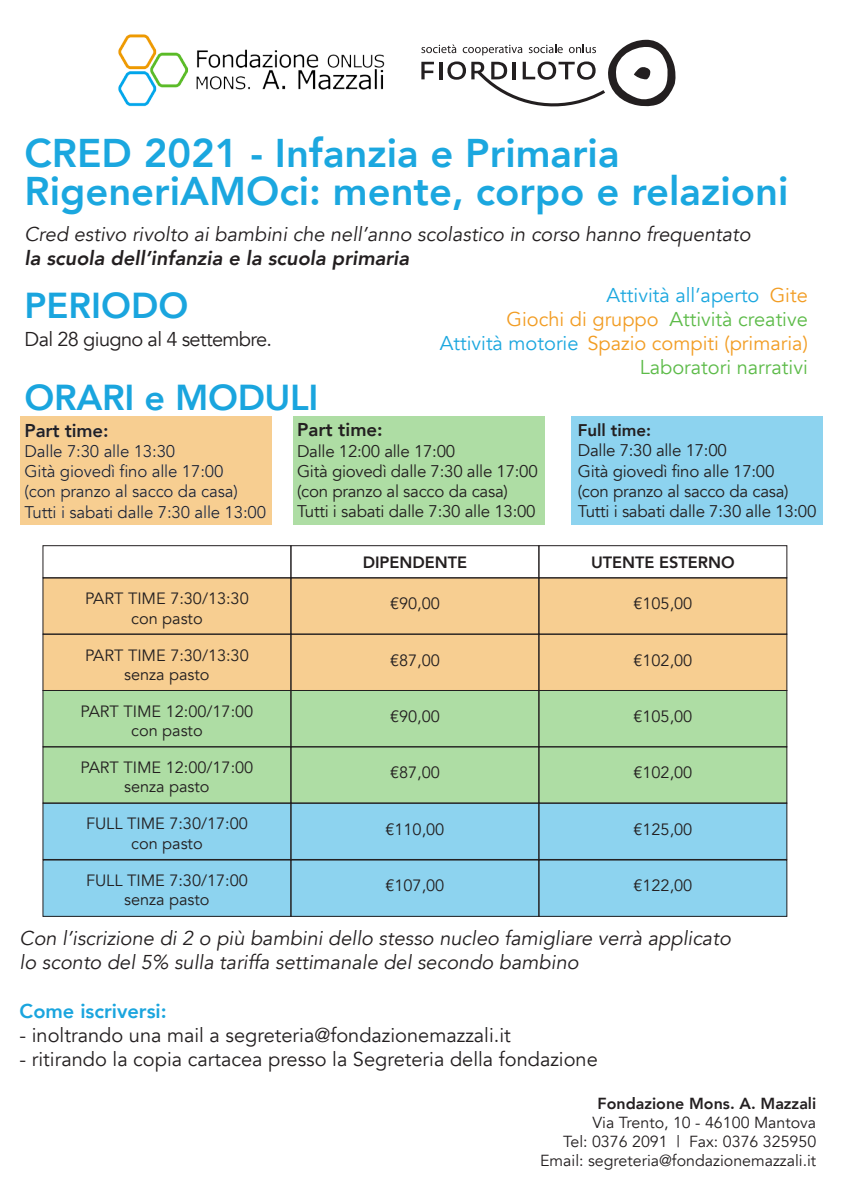
<style>
.page{position:relative;width:842px;height:1191px;background:#fff}
.page>*{position:absolute;margin:0;border:0;box-sizing:border-box;transform-origin:0 0}
.t1{font:800 40px/38px "Avenir";color:#1ba7df}
.t2{font:800 36px "Avenir";letter-spacing:-.01em;color:#1aa5de}
.t3{font:italic 20px/24px "Avenir";color:#231f20}
.t4{font:20px "Avenir";color:#231f20}
.t5{font:20px/24px "Avenir";color:#f29d24}
.t6{font:italic 800 20px "Avenir";color:#231f20}
.t7{font:20px "Avenir";color:#5dbb49}
.t8{font:20px "Avenir";letter-spacing:-.035em;color:#231f20}
.t9{font:20px "Avenir";color:#1ba7df}
.t10{font:800 20px "Avenir";color:#1aa5de}
.t11{font:800 18.6px "Avenir";letter-spacing:-.005em;color:#231f20}
.t12{font:16.8px/20.2px "Avenir";letter-spacing:-.015em;color:#231f20}
.t13{font:800 16.8px "Avenir";color:#231f20}
.t14{font:16.4px/19.6px "Avenir";color:#231f20;text-align:center}
.t15{font:800 16.4px "Avenir";color:#231f20}
.t16{font:16px/19.2px "Avenir";color:#231f20;text-align:right}
.t17{font:800 16px "Avenir";color:#231f20}
.s1{color:#1ba7df}
</style>
<div class="page">
<div style="left:43px;top:803px;width:744px;height:113px;background:#8dd3ef"></div>
<div style="left:43px;top:690px;width:744px;height:113px;background:#aedda4"></div>
<div style="left:43px;top:578px;width:744px;height:56px;background:#f7ce91"></div>
<div style="left:43px;top:634px;width:744px;height:56px;background:#f7ce91"></div>
<div style="left:20px;top:416px;width:251px;height:108px;background:#f7ce91"></div>
<div style="left:293px;top:416px;width:252px;height:108px;background:#aedda4"></div>
<div style="left:571px;top:416px;width:251px;height:108px;background:#8dd3ef"></div>
<div style="left:290px;top:545px;width:249px;height:33px;border:1px solid #231f20"></div>
<div style="left:42px;top:545px;width:249px;height:33px;border:1px solid #231f20"></div>
<div style="left:538px;top:545px;width:249px;height:33px;border:1px solid #231f20"></div>
<div style="left:290px;top:577px;width:249px;height:57px;border:1px solid #231f20"></div>
<div style="left:42px;top:577px;width:249px;height:57px;border:1px solid #231f20"></div>
<div style="left:538px;top:577px;width:249px;height:57px;border:1px solid #231f20"></div>
<div style="left:290px;top:633px;width:249px;height:58px;border:1px solid #231f20"></div>
<div style="left:42px;top:633px;width:249px;height:58px;border:1px solid #231f20"></div>
<div style="left:538px;top:633px;width:249px;height:58px;border:1px solid #231f20"></div>
<div style="left:290px;top:690px;width:249px;height:57px;border:1px solid #231f20"></div>
<div style="left:42px;top:690px;width:249px;height:57px;border:1px solid #231f20"></div>
<div style="left:538px;top:690px;width:249px;height:57px;border:1px solid #231f20"></div>
<div style="left:290px;top:746px;width:249px;height:57px;border:1px solid #231f20"></div>
<div style="left:42px;top:746px;width:249px;height:57px;border:1px solid #231f20"></div>
<div style="left:538px;top:746px;width:249px;height:57px;border:1px solid #231f20"></div>
<div style="left:290px;top:802px;width:249px;height:58px;border:1px solid #231f20"></div>
<div style="left:42px;top:802px;width:249px;height:58px;border:1px solid #231f20"></div>
<div style="left:538px;top:802px;width:249px;height:58px;border:1px solid #231f20"></div>
<div style="left:290px;top:859px;width:249px;height:58px;border:1px solid #231f20"></div>
<div style="left:42px;top:859px;width:249px;height:58px;border:1px solid #231f20"></div>
<div style="left:538px;top:859px;width:249px;height:58px;border:1px solid #231f20"></div>
<svg style="left:421px;top:39px;width:255px;height:68px"></svg>
<img style="left:118px;top:34px;width:267px;height:73px">
<h1 class="t1" style="left:25px;top:135px;width:765px">CRED 2021 - Infanzia e Primaria<br>RigeneriAMOci: mente, corpo e relazioni</h1>
<p class="t3" style="left:25px;top:223px;width:727px">Cred estivo rivolto ai bambini che nell’anno scolastico in corso hanno frequentato</p>
<p class="t6" style="left:25px;top:247px;width:386px">la scuola dell’infanzia e la scuola primaria</p>
<h2 class="t2" style="left:25px;top:277px;width:165px">PERIODO</h2>
<p class="t8" style="left:25px;top:327px;width:249px">Dal 28 giugno al 4 settembre.</p>
<h2 class="t2" style="left:25px;top:370px;width:295px">ORARI e MODULI</h2>
<p class="t11" style="left:25px;top:415px;width:85px">Part time:</p>
<p class="t12" style="left:25px;top:441px;width:243px">Dalle 7:30 alle 13:30<br>Gità giovedì fino alle 17:00<br>(con pranzo al sacco da casa)<br>Tutti i sabati dalle 7:30 alle 13:00</p>
<p class="t15" style="left:363px;top:549px;width:106px">DIPENDENTE</p>
<p class="t15" style="left:591px;top:549px;width:145px">UTENTE ESTERNO</p>
<p class="t14" style="left:390px;top:594px;width:51px">€90,00</p>
<p class="t9" style="left:606px;top:283px;width:154px">Attività all’aperto</p>
<p class="t5" style="left:440px;top:307px;width:370px;text-indent:67px">Giochi di gruppo<br><span class="s1">Attività motorie</span> Spazio compiti (primaria)</p>
<p class="t5" style="left:770px;top:283px;width:40px">Gite</p>
<p class="t7" style="left:669px;top:307px;width:140px">Attività creative</p>
<p class="t7" style="left:640px;top:355px;width:170px">Laboratori narrativi</p>
<p class="t11" style="left:297px;top:415px;width:87px">Part time:</p>
<p class="t12" style="left:297px;top:441px;width:242px">Dalle 12:00 alle 17:00<br>Gità giovedì dalle 7:30 alle 17:00 (con pranzo al sacco da casa)<br>Tutti i sabati dalle 7:30 alle 13:00</p>
<p class="t13" style="left:578px;top:417px;width:75px">Full time:</p>
<p class="t12" style="left:578px;top:441px;width:240px">Dalle 7:30 alle 17:00<br>Gità giovedì fino alle 17:00<br>(con pranzo al sacco da casa)<br>Tutti i sabati dalle 7:30 alle 13:00</p>
<p class="t14" style="left:85px;top:589px;width:165px">PART TIME 7:30/13:30 con pasto</p>
<p class="t14" style="left:85px;top:645px;width:165px">PART TIME 7:30/13:30 senza pasto</p>
<p class="t14" style="left:81px;top:701px;width:174px">PART TIME 12:00/17:00 con pasto</p>
<p class="t14" style="left:81px;top:757px;width:174px">PART TIME 12:00/17:00 senza pasto</p>
<p class="t14" style="left:86px;top:814px;width:163px">FULL TIME 7:30/17:00 con pasto</p>
<p class="t14" style="left:86px;top:870px;width:163px">FULL TIME 7:30/17:00 senza pasto</p>
<p class="t14" style="left:633px;top:594px;width:60px">€105,00</p>
<p class="t14" style="left:390px;top:650px;width:51px">€87,00</p>
<p class="t14" style="left:633px;top:650px;width:60px">€102,00</p>
<p class="t14" style="left:390px;top:707px;width:51px">€90,00</p>
<p class="t14" style="left:633px;top:707px;width:60px">€105,00</p>
<p class="t14" style="left:390px;top:763px;width:51px">€87,00</p>
<p class="t14" style="left:633px;top:763px;width:60px">€102,00</p>
<p class="t14" style="left:385px;top:819px;width:60px">€110,00</p>
<p class="t14" style="left:633px;top:819px;width:60px">€125,00</p>
<p class="t14" style="left:385px;top:876px;width:60px">€107,00</p>
<p class="t14" style="left:633px;top:876px;width:60px">€122,00</p>
<p class="t3" style="left:20px;top:927px;width:713px">Con l’iscrizione di 2 o più bambini dello stesso nucleo famigliare verrà applicato lo sconto del 5% sulla tariffa settimanale del secondo bambino</p>
<p class="t10" style="left:20px;top:995px;width:149px">Come iscriversi:</p>
<p class="t4" style="left:20px;top:1022px;width:493px">- inoltrando una mail a segreteria@fondazionemazzali.it</p>
<p class="t4" style="left:20px;top:1046px;width:580px">- ritirando la copia cartacea presso la Segreteria della fondazione</p>
<p class="t17" style="left:597px;top:1090px;width:220px">Fondazione Mons. A. Mazzali</p>
<p class="t16" style="left:540px;top:1113px;width:278px">Via Trento, 10 - 46100 Mantova<br>Tel: 0376 2091 | Fax: 0376 325950<br>Email: segreteria@fondazionemazzali.it</p>
</div>
